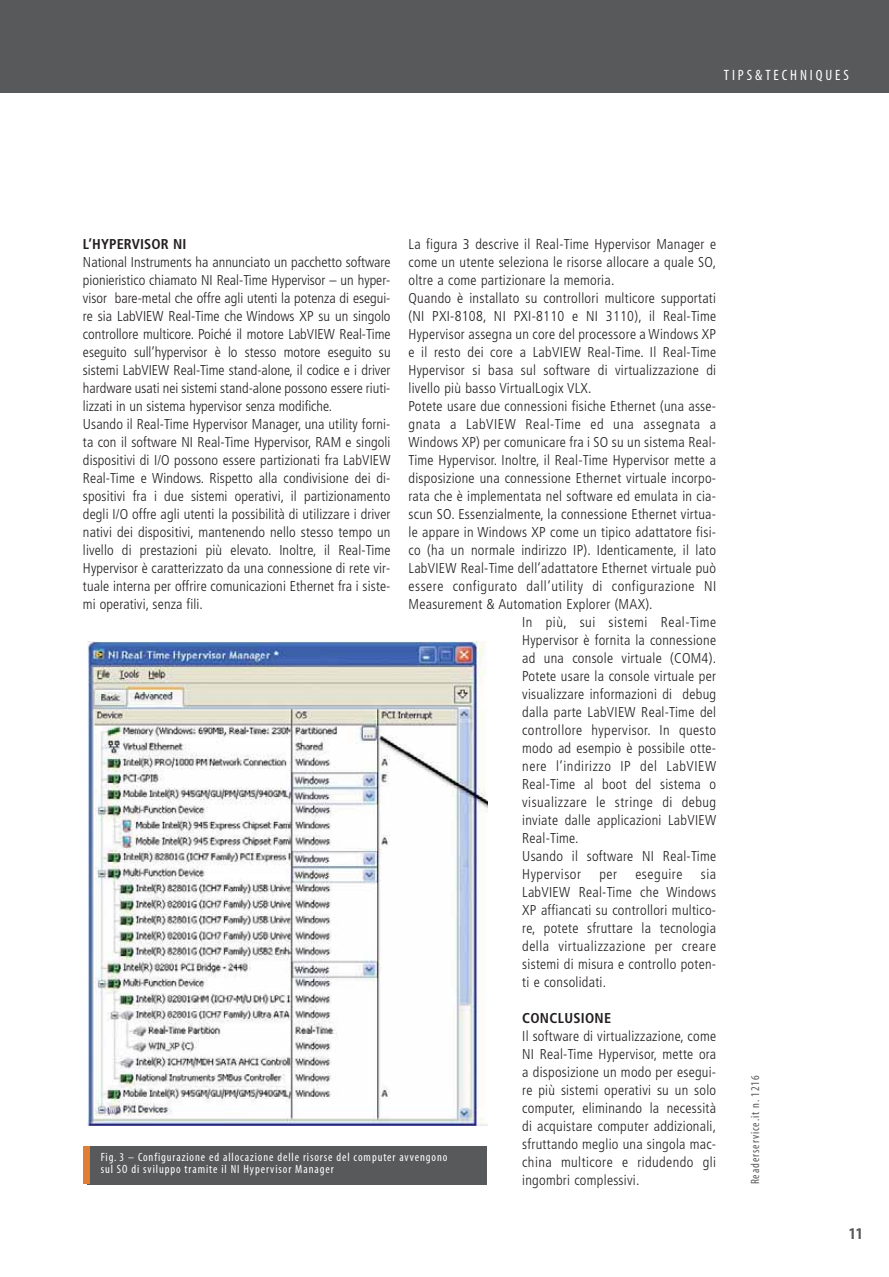
<style>
.page{position:relative;width:889px;height:1277px;background:#fff}
.page>*{position:absolute;margin:0;border:0;box-sizing:border-box;transform-origin:0 0}
.t1{font:700 condensed 16.5px "Myriad";color:#58595b}
.t2{font:condensed 15px "Myriad";letter-spacing:.19em;color:#fff}
.t3{font:300 condensed 14.25px/18px "Frutiger LT";letter-spacing:.02em;color:#231f20;text-align:justify}
.t4{font:300 condensed 14.25px "Frutiger LT";letter-spacing:.04em;color:#231f20}
.t5{font:700 condensed 14.25px "Frutiger LT";letter-spacing:.015em;color:#231f20}
.t6{font:condensed 12px/12px "Myriad";letter-spacing:.075em;color:#fff}
.t7{font:condensed 12px "Myriad";letter-spacing:.075em;color:#58595b}
</style>
<div class="page">
<div style="left:0;top:0;width:888px;height:92px;background:#58595b"></div>
<img style="left:87px;top:641px;width:400px;height:485px">
<div style="left:87px;top:1146px;width:399px;height:38px;background:#58595b"></div>
<div style="left:84px;top:1146px;width:6px;height:38px;background:#e07e36"></div>
<p class="t2" style="left:723px;top:69px;width:126px">TIPS&amp;TECHNIQUES</p>
<p class="t3" style="left:408px;top:236px;width:309px">La figura 3 descrive il Real-Time Hypervisor Manager e</p>
<p class="t3" style="left:408px;top:254px;width:309px">come un utente seleziona le risorse allocare a quale SO,</p>
<p class="t3" style="left:408px;top:272px;width:207px">oltre a come partizionare la memoria.</p>
<p class="t3" style="left:408px;top:290px;width:309px">Quando è installato su controllori multicore supportati</p>
<p class="t3" style="left:408px;top:308px;width:309px">(NI PXI-8108, NI PXI-8110 e NI 3110), il Real-Time</p>
<p class="t3" style="left:408px;top:326px;width:309px">Hypervisor assegna un core del processore a Windows XP</p>
<p class="t3" style="left:408px;top:344px;width:309px">e il resto dei core a LabVIEW Real-Time. Il Real-Time</p>
<p class="t3" style="left:408px;top:362px;width:309px">Hypervisor si basa sul software di virtualizzazione di</p>
<p class="t3" style="left:408px;top:380px;width:185px">livello più basso VirtualLogix VLX.</p>
<p class="t3" style="left:408px;top:398px;width:309px">Potete usare due connessioni fisiche Ethernet (una asse-</p>
<p class="t4" style="left:408px;top:417px;width:309px">gnata a LabVIEW Real-Time ed una assegnata a</p>
<p class="t3" style="left:408px;top:434px;width:309px">Windows XP) per comunicare fra i SO su un sistema Real-</p>
<p class="t3" style="left:408px;top:452px;width:309px">Time Hypervisor. Inoltre, il Real-Time Hypervisor mette a</p>
<p class="t3" style="left:408px;top:470px;width:309px">disposizione una connessione Ethernet virtuale incorpo-</p>
<p class="t3" style="left:408px;top:488px;width:309px">rata che è implementata nel software ed emulata in cia-</p>
<p class="t3" style="left:408px;top:506px;width:309px">scun SO. Essenzialmente, la connessione Ethernet virtua-</p>
<p class="t3" style="left:408px;top:524px;width:309px">le appare in Windows XP come un tipico adattatore fisi-</p>
<p class="t3" style="left:408px;top:542px;width:309px">co (ha un normale indirizzo IP). Identicamente, il lato</p>
<p class="t3" style="left:408px;top:560px;width:309px">LabVIEW Real-Time dell’adattatore Ethernet virtuale può</p>
<p class="t4" style="left:408px;top:579px;width:309px">essere configurato dall’utility di configurazione NI</p>
<p class="t3" style="left:408px;top:596px;width:246px">Measurement &amp; Automation Explorer (MAX).</p>
<p class="t4" style="left:522px;top:615px;width:195px">In più, sui sistemi Real-Time</p>
<p class="t3" style="left:522px;top:632px;width:195px">Hypervisor è fornita la connessione</p>
<p class="t3" style="left:522px;top:650px;width:195px">ad una console virtuale (COM4).</p>
<p class="t3" style="left:522px;top:668px;width:195px">Potete usare la console virtuale per</p>
<p class="t3" style="left:522px;top:686px;width:195px">visualizzare informazioni di debug</p>
<p class="t3" style="left:522px;top:704px;width:195px">dalla parte LabVIEW Real-Time del</p>
<p class="t3" style="left:522px;top:722px;width:195px">controllore hypervisor. In questo</p>
<p class="t3" style="left:522px;top:740px;width:195px">modo ad esempio è possibile otte-</p>
<p class="t4" style="left:522px;top:759px;width:195px">nere l’indirizzo IP del LabVIEW</p>
<p class="t3" style="left:522px;top:776px;width:195px">Real-Time al boot del sistema o</p>
<p class="t3" style="left:522px;top:794px;width:195px">visualizzare le stringe di debug</p>
<p class="t3" style="left:522px;top:812px;width:195px">inviate dalle applicazioni LabVIEW</p>
<p class="t3" style="left:522px;top:830px;width:58px">Real-Time.</p>
<p class="t3" style="left:522px;top:848px;width:195px">Usando il software NI Real-Time</p>
<p class="t4" style="left:522px;top:867px;width:60px">Hypervisor</p>
<p class="t3" style="left:599px;top:866px;width:19px">per</p>
<p class="t4" style="left:635px;top:867px;width:49px">eseguire</p>
<p class="t5" style="left:83px;top:239px;width:105px">L’HYPERVISOR NI</p>
<p class="t3" style="left:83px;top:254px;width:309px;text-align:left">National Instruments ha annunciato un pacchetto software pionieristico chiamato NI Real-Time Hypervisor – un hyper&shy;visor bare-metal che offre agli utenti la potenza di esegui&shy;re sia LabVIEW Real-Time che Windows XP su un singolo controllore multicore. Poiché il motore LabVIEW Real-Time eseguito sull’hypervisor è lo stesso motore eseguito su sistemi LabVIEW Real-Time stand-alone, il codice e i driver hardware usati nei sistemi stand-alone possono essere riuti&shy;lizzati in un sistema hypervisor senza modifiche.<br>Usando il Real-Time Hypervisor Manager, una utility forni&shy;ta con il software NI Real-Time Hypervisor, RAM e singoli dispositivi di I/O possono essere partizionati fra LabVIEW Real-Time e Windows. Rispetto alla condivisione dei di&shy;spositivi fra i due sistemi operativi, il partizionamento degli I/O offre agli utenti la possibilità di utilizzare i driver nativi dei dispositivi, mantenendo nello stesso tempo un livello di prestazioni più elevato. Inoltre, il Real-Time Hypervisor è caratterizzato da una connessione di rete vir&shy;tuale interna per offrire comunicazioni Ethernet fra i siste&shy;mi operativi, senza fili.</p>
<p class="t3" style="left:522px;top:866px;width:195px;text-indent:178px">sia LabVIEW Real-Time che Windows XP affiancati su controllori multico&shy;re, potete sfruttare la tecnologia della virtualizzazione per creare sistemi di misura e controllo poten&shy;ti e consolidati.</p>
<p class="t5" style="left:522px;top:1013px;width:90px">CONCLUSIONE</p>
<p class="t3" style="left:522px;top:1028px;width:195px">Il software di virtualizzazione, come NI Real-Time Hypervisor, mette ora a disposizione un modo per esegui&shy;re più sistemi operativi su un solo computer, eliminando la necessità di acquistare computer addizionali, sfruttando meglio una singola mac&shy;china multicore e ridudendo gli ingombri complessivi.</p>
<p class="t6" style="left:101px;top:1152px;width:348px">Fig. 3 – Configurazione ed allocazione delle risorse del computer avvengono sul SO di sviluppo tramite il NI Hypervisor Manager</p>
<p class="t7" style="left:750px;top:1184px;width:110px;rotate:-90deg">Readerservice.it n. 1216</p>
<p class="t1" style="left:848px;top:1224px;width:16px">11</p>
</div>
